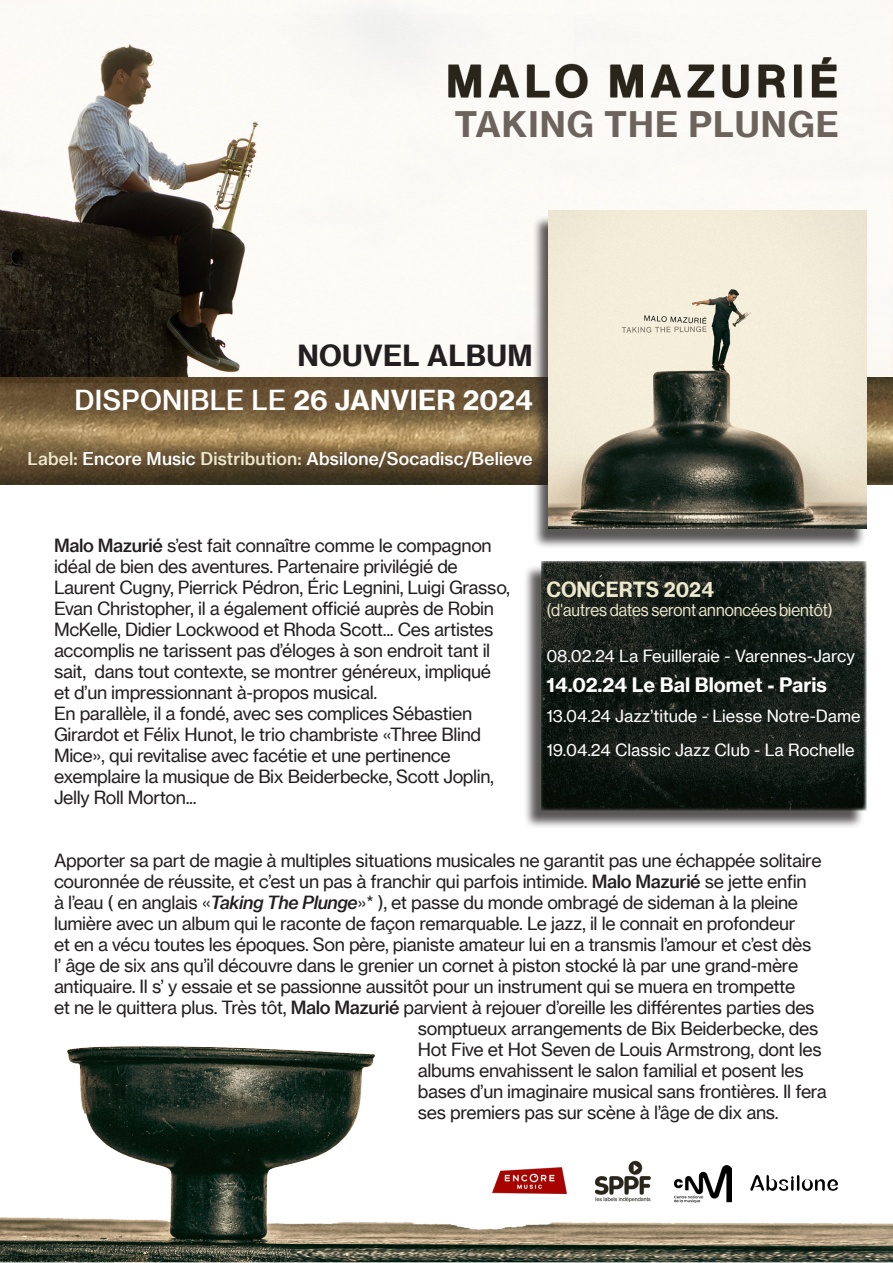
<style>
.page{position:relative;width:893px;height:1263px;background:#fff}
.page>*{position:absolute;margin:0;border:0;box-sizing:border-box;transform-origin:0 0}
.t1{font:700 34.5px "Neue Haas Grotesk Text Pro";letter-spacing:.03em;color:#6d635d}
.t2{font:700 28.5px "Neue Haas Grotesk Text Pro";letter-spacing:.01em;color:#231f20}
.t3{font:27px "N Haas Grotesk TX Pro 75 Bd";letter-spacing:.01em;color:#fff}
.t4{font:700 20.4px "Neue Haas Grotesk Text Pro";color:#ede9cd;scale:.95 1}
.t5{font:700 19.5px "Neue Haas Grotesk Text Pro";color:#fff}
.Style_de_paragraphe{font:17.85px "Neue Haas Grotesk Text Pro";letter-spacing:-.02em;color:#231f20}
.t6{font:17.4px "Neue Haas Display";color:#ede9cd;scale:.95 1}
.t7{font:500 17.25px "Neue Haas Grotesk Text Pro";letter-spacing:.01em;color:#fff}
.t8{font:16.5px "Neue Haas Grotesk Text Pro";color:#fff}
.s1{font-family:"Neue Haas Grotesk Text Pro";font-weight:500}
.s2{color:#ede9cd}
.s3{font-weight:500}
.s4{font-weight:500;font-style:italic}
</style>
<div class="page">
<img style="left:0;top:485px;width:893px;height:778px">
<img style="left:0;top:0;width:893px;height:377px">
<img style="left:0;top:377px;width:893px;height:108px">
<div style="left:523px;top:564px;width:342px;height:265px;background:#231f20;opacity:.75"></div>
<img style="left:541px;top:561px;width:325px;height:249px">
<div style="left:533px;top:215px;width:333px;height:334px;background:#231f20;opacity:.75"></div>
<img style="left:549px;top:211px;width:317px;height:317px">
<img style="left:485px;top:1151px;width:89px;height:58px">
<img style="left:591px;top:1157px;width:63px;height:44px">
<img style="left:675px;top:1166px;width:56px;height:36px">
<img style="left:750px;top:1171px;width:89px;height:25px">
<p class="t1" style="left:454px;top:103px;width:386px">TAKING THE PLUNGE</p>
<p class="t2" style="left:297px;top:338px;width:237px">NOUVEL ALBUM</p>
<p class="t3" style="left:75px;top:383px;width:459px"><span class="s1">DISPONIBLE LE</span> 26 JANVIER 2024</p>
<p class="t7" style="left:28px;top:448px;width:506px"><span class="s2">Label:</span> Encore Music <span class="s2">Distribution:</span> Absilone/Socadisc/Believe</p>
<p class="Style_de_paragraphe" style="left:54px;top:534px;width:439px"><span class="s3">Malo Mazurié</span> s’est fait connaître comme le compagnon</p>
<p class="Style_de_paragraphe" style="left:54px;top:555px;width:405px">idéal de bien des aventures. Partenaire privilégié de</p>
<p class="Style_de_paragraphe" style="left:54px;top:576px;width:457px">Laurent Cugny, Pierrick Pédron, Éric Legnini, Luigi Grasso,</p>
<p class="Style_de_paragraphe" style="left:54px;top:597px;width:442px">Evan Christopher, il a également officié auprès de Robin</p>
<p class="Style_de_paragraphe" style="left:54px;top:618px;width:441px">McKelle, Didier Lockwood et Rhoda Scott... Ces artistes</p>
<p class="Style_de_paragraphe" style="left:54px;top:639px;width:438px">accomplis ne tarissent pas d’éloges à son endroit tant il</p>
<p class="Style_de_paragraphe" style="left:54px;top:660px;width:439px">sait, dans tout contexte, se montrer généreux, impliqué</p>
<p class="Style_de_paragraphe" style="left:54px;top:681px;width:325px">et d’un impressionnant à-propos musical.</p>
<p class="Style_de_paragraphe" style="left:54px;top:702px;width:420px">En parallèle, il a fondé, avec ses complices Sébastien</p>
<p class="Style_de_paragraphe" style="left:54px;top:723px;width:429px">Girardot et Félix Hunot, le trio chambriste «Three Blind</p>
<p class="Style_de_paragraphe" style="left:54px;top:744px;width:398px">Mice», qui revitalise avec facétie et une pertinence</p>
<p class="Style_de_paragraphe" style="left:54px;top:765px;width:442px">exemplaire la musique de Bix Beiderbecke, Scott Joplin,</p>
<p class="Style_de_paragraphe" style="left:54px;top:786px;width:144px">Jelly Roll Morton...</p>
<p class="t4" style="left:546px;top:576px;width:178px">CONCERTS 2024</p>
<p class="t6" style="left:546px;top:600px;width:303px">(d'autres dates seront annoncées bientôt)</p>
<p class="t8" style="left:546px;top:646px;width:310px">08.02.24 La Feuilleraie - Varennes-Jarcy</p>
<p class="t5" style="left:546px;top:673px;width:282px">14.02.24 Le Bal Blomet - Paris</p>
<p class="t8" style="left:546px;top:706px;width:316px">13.04.24 Jazz’titude - Liesse Notre-Dame</p>
<p class="t8" style="left:546px;top:740px;width:310px">19.04.24 Classic Jazz Club - La Rochelle</p>
<p class="Style_de_paragraphe" style="left:54px;top:849px;width:769px">Apporter sa part de magie à multiples situations musicales ne garantit pas une échappée solitaire</p>
<p class="Style_de_paragraphe" style="left:54px;top:870px;width:754px">couronnée de réussite, et c’est un pas à franchir qui parfois intimide. <span class="s3">Malo Mazurié</span> se jette enfin</p>
<p class="Style_de_paragraphe" style="left:54px;top:891px;width:746px">à l’eau ( en anglais «<span class="s4">Taking The Plunge</span>»* ), et passe du monde ombragé de sideman à la pleine</p>
<p class="Style_de_paragraphe" style="left:54px;top:912px;width:743px">lumière avec un album qui le raconte de façon remarquable. Le jazz, il le connait en profondeur</p>
<p class="Style_de_paragraphe" style="left:54px;top:933px;width:759px">et en a vécu toutes les époques. Son père, pianiste amateur lui en a transmis l’amour et c’est dès</p>
<p class="Style_de_paragraphe" style="left:54px;top:954px;width:746px">l’ âge de six ans qu’il découvre dans le grenier un cornet à piston stocké là par une grand-mère</p>
<p class="Style_de_paragraphe" style="left:54px;top:975px;width:743px">antiquaire. Il s’ y essaie et se passionne aussitôt pour un instrument qui se muera en trompette</p>
<p class="Style_de_paragraphe" style="left:54px;top:996px;width:762px">et ne le quittera plus. Très tôt, <span class="s3">Malo Mazurié</span> parvient à rejouer d’oreille les différentes parties des</p>
<p class="Style_de_paragraphe" style="left:418px;top:1017px;width:402px">somptueux arrangements de Bix Beiderbecke, des</p>
<p class="Style_de_paragraphe" style="left:418px;top:1038px;width:405px">Hot Five et Hot Seven de Louis Armstrong, dont les</p>
<p class="Style_de_paragraphe" style="left:418px;top:1059px;width:388px">albums envahissent le salon familial et posent les</p>
<p class="Style_de_paragraphe" style="left:418px;top:1080px;width:411px">bases d’un imaginaire musical sans frontières. Il fera</p>
<p class="Style_de_paragraphe" style="left:418px;top:1101px;width:362px">ses premiers pas sur scène à l’âge de dix ans.</p>
</div>
